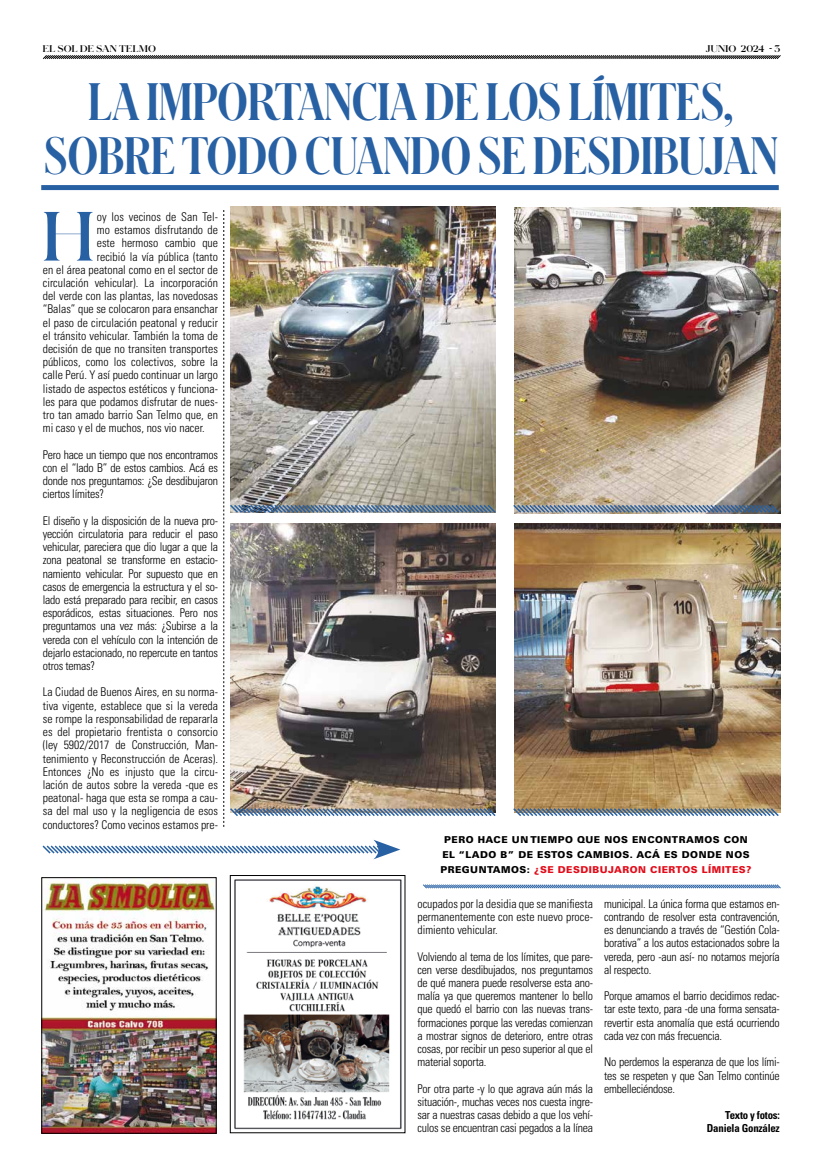
<style>
.page{position:relative;width:823px;height:1163px;background:#fff}
.page>*{position:absolute;margin:0;border:0;box-sizing:border-box;transform-origin:0 0}
.t1{font:700 64.8px "Schnyder Wide L";color:#2760a3}
.t2{font:700 49px/54px "Schnyder Cond S";letter-spacing:-.02em;color:#2760a3;text-align:center}
.t3{font:300 condensed 12px/13.2px "Univers LT Std";color:#000;text-align:justify}
.t4{font:700 condensed 11px/13.2px "Univers LT Std";letter-spacing:-.02em;color:#000;text-align:right}
.t5{font:900 9.5px/15px "Univers LT Std";letter-spacing:.05em;color:#000;text-align:center}
.t6{font:700 9px "Schnyder Wide S";letter-spacing:.03em;color:#000}
.s1{color:#e30c1a}
</style>
<div class="page">
<svg style="left:43px;top:55px;width:738px;height:4px;background:#646464"></svg>
<img style="left:234px;top:879px;width:168px;height:251px">
<div style="left:230px;top:875px;width:175px;height:257px;border:1px solid #000"></div>
<img style="left:43px;top:879px;width:171px;height:252px">
<div style="left:41px;top:877px;width:175px;height:256px;border:1px solid #000"></div>
<div style="left:41px;top:185px;width:737px;height:5px;background:#2760a3"></div>
<img style="left:514px;top:207px;width:266px;height:307px">
<img style="left:514px;top:524px;width:265px;height:282px">
<svg style="left:423px;top:884px;width:358px;height:5px;background:#95b1d1"></svg>
<svg style="left:513px;top:806px;width:266px;height:10px;background:#909493"></svg>
<svg style="left:513px;top:503px;width:266px;height:11px;background:#858f9a"></svg>
<img style="left:223px;top:210px;width:273px;height:616px">
<svg style="left:42px;top:839px;width:358px;height:20px"></svg>
<p class="t6" style="left:43px;top:42px;width:114px">EL SOL DE SAN TELMO</p>
<p class="t6" style="left:705px;top:42px;width:76px">JUNIO 2024 - 3</p>
<h2 class="t2" style="left:44px;top:74px;width:735px">LA IMPORTANCIA DE LOS LÍMITES,<br>SOBRE TODO CUANDO SE DESDIBUJAN</h2>
<h1 class="t1" style="left:43px;top:190px;width:52px">H</h1>
<p class="t3" style="left:97px;top:210px;width:123px">oy los vecinos de San Tel-</p>
<p class="t3" style="left:97px;top:223px;width:123px">mo estamos disfrutando de</p>
<p class="t3" style="left:97px;top:236px;width:123px">este hermoso cambio que</p>
<p class="t3" style="left:97px;top:250px;width:123px">recibió la vía pública (tanto</p>
<p class="t3" style="left:43px;top:263px;width:176px">en el área peatonal como en el sector de</p>
<p class="t3" style="left:43px;top:276px;width:177px">circulación vehicular). La incorporación</p>
<p class="t3" style="left:43px;top:289px;width:177px">del verde con las plantas, las novedosas</p>
<p class="t3" style="left:43px;top:302px;width:176px">“Balas” que se colocaron para ensanchar</p>
<p class="t3" style="left:43px;top:316px;width:177px">el paso de circulación peatonal y reducir</p>
<p class="t3" style="left:43px;top:329px;width:177px">el tránsito vehicular. También la toma de</p>
<p class="t3" style="left:43px;top:342px;width:177px">decisión de que no transiten transportes</p>
<p class="t3" style="left:43px;top:355px;width:177px">públicos, como los colectivos, sobre la</p>
<p class="t3" style="left:43px;top:368px;width:177px">calle Perú. Y así puedo continuar un largo</p>
<p class="t3" style="left:43px;top:382px;width:177px">listado de aspectos estéticos y funciona-</p>
<p class="t3" style="left:43px;top:395px;width:177px">les para que podamos disfrutar de nues-</p>
<p class="t3" style="left:43px;top:408px;width:176px">tro tan amado barrio San Telmo que, en</p>
<p class="t3" style="left:43px;top:421px;width:163px">mi caso y el de muchos, nos vio nacer.</p>
<p class="t3" style="left:43px;top:448px;width:177px">Pero hace un tiempo que nos encontramos con el “lado B” de estos cambios. Acá es donde nos preguntamos: ¿Se desdibujaron ciertos límites?</p>
<p class="t3" style="left:43px;top:514px;width:177px">El diseño y la disposición de la nueva pro&shy;yección circulatoria para reducir el paso vehicular, pareciera que dio lugar a que la zona peatonal se transforme en estacio&shy;namiento vehicular. Por supuesto que en casos de emergencia la estructura y el so&shy;lado está preparado para recibir, en casos esporádicos, estas situaciones. Pero nos preguntamos una vez más: ¿Subirse a la vereda con el vehículo con la intención de dejarlo estacionado, no repercute en tantos otros temas?</p>
<p class="t3" style="left:43px;top:685px;width:177px">La Ciudad de Buenos Aires, en su norma&shy;tiva vigente, establece que si la vereda se rompe la responsabilidad de repararla es del propietario frentista o consorcio (ley 5902/2017 de Construcción, Man&shy;tenimiento y Reconstrucción de Aceras).<br>Entonces ¿No es injusto que la circu&shy;lación de autos sobre la vereda -que es peatonal- haga que esta se rompa a cau&shy;sa del mal uso y la negligencia de esos conductores? Como vecinos estamos pre-</p>
<p class="t5" style="left:440px;top:831px;width:312px">PERO HACE UN TIEMPO QUE NOS ENCONTRAMOS CON<br>EL “LADO B” DE ESTOS CAMBIOS. ACÁ ES DONDE NOS<br>PREGUNTAMOS: <span class="s1">¿SE DESDIBUJARON CIERTOS LÍMITES?</span></p>
<p class="t3" style="left:417px;top:896px;width:177px">ocupados por la desidia que se manifiesta permanentemente con este nuevo proce&shy;dimiento vehicular.</p>
<p class="t3" style="left:417px;top:949px;width:177px">Volviendo al tema de los límites, que pare&shy;cen verse desdibujados, nos preguntamos de qué manera puede resolverse esta ano&shy;malía ya que queremos mantener lo bello que quedó el barrio con las nuevas trans&shy;formaciones porque las veredas comienzan a mostrar signos de deterioro, entre otras cosas, por recibir un peso superior al que el material soporta.</p>
<p class="t3" style="left:417px;top:1081px;width:177px">Por otra parte -y lo que agrava aún más la situación-, muchas veces nos cuesta ingre&shy;sar a nuestras casas debido a que los vehí&shy;culos se encuentran casi pegados a la línea</p>
<p class="t3" style="left:604px;top:896px;width:177px">municipal. La única forma que estamos en&shy;contrando de resolver esta contravención, es denunciando a través de “Gestión Cola&shy;borativa” a los autos estacionados sobre la vereda, pero -aun así- no notamos mejoría al respecto.</p>
<p class="t3" style="left:604px;top:989px;width:177px">Porque amamos el barrio decidimos redac&shy;tar este texto, para -de una forma sensata&shy;revertir esta anomalía que está ocurriendo cada vez con más frecuencia.</p>
<p class="t3" style="left:604px;top:1055px;width:177px">No perdemos la esperanza de que los lími&shy;tes se respeten y que San Telmo continúe embelleciéndose.</p>
<p class="t4" style="left:706px;top:1108px;width:74px">Texto y fotos:<br>Daniela González</p>
</div>
